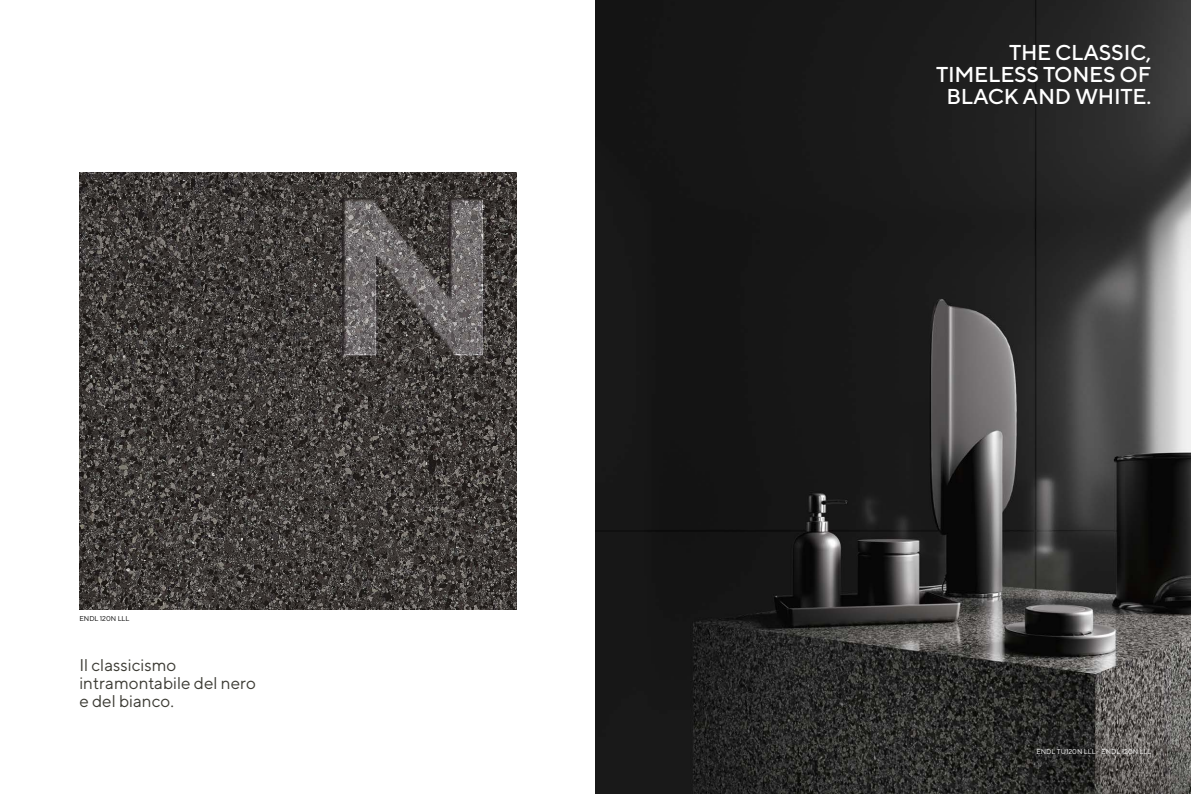
<style>
.page{position:relative;width:1191px;height:794px;background:#fff}
.page>*{position:absolute;margin:0;border:0;box-sizing:border-box;transform-origin:0 0}
.t1{font:500 21.5px/22px "TT Norms";letter-spacing:-.01em;color:#fff;text-align:right}
.t2{font:17px/18px "TT Norms";color:#3c3b34}
.t3{font:7px "TT Norms";color:#fff}
.t4{font:7px "TT Norms";color:#000}
</style>
<div class="page">
<img style="left:596px;top:0;width:595px;height:794px">
<img style="left:79px;top:173px;width:437px;height:436px">
<p class="t4" style="left:79px;top:614px;width:52px">ENDL 120N LLL</p>
<p class="t2" style="left:79px;top:656px;width:178px">Il classicismo intramontabile del nero e del bianco.</p>
<p class="t1" style="left:936px;top:41px;width:217px">THE CLASSIC,<br>TIMELESS TONES OF<br>BLACK AND WHITE.</p>
<p class="t3" style="left:1036px;top:747px;width:116px">ENDL TU120N LLL - ENDL 120N LLL</p>
</div>
